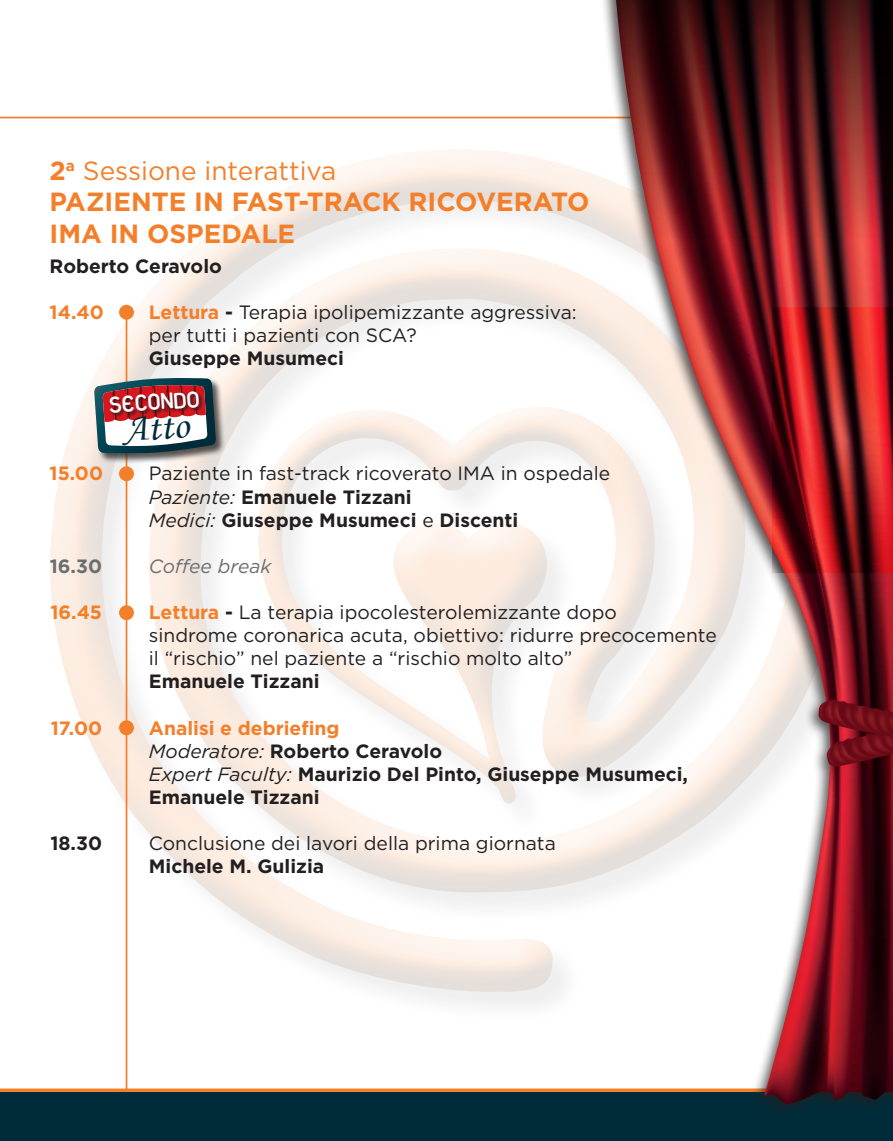
<style>
.page{position:relative;width:893px;height:1141px;background:#fff}
.page>*{position:absolute;margin:0;border:0;box-sizing:border-box;transform-origin:0 0}
.t1{font:39.38px "Monotype Corsiva";color:#002c3a}
.t2{font:33.95px "Platelet OT";color:#fff}
.t3{font:700 26.25px "Gotham";color:#f47f2a}
.t4{font:26.25px "Gotham";color:#f47f2a}
.t5{font:19.25px/23.1px "Gotham";color:#231f20}
.t6{font:700 19.25px/23.1px "Gotham";color:#231f20}
.t7{font:700 19.25px "Gotham";color:#f47f2a}
.t8{font:italic 19.25px "Gotham";color:#6c6d70}
.t9{font:700 19.25px "Gotham";color:#6c6d70}
.s1{font-weight:700}
.s2{font-weight:700;color:#f47f2a}
.s3{font-weight:400;font-style:italic}
.s4{font-weight:400}
</style>
<div class="page">
<div style="left:48px;top:148px;width:829px;height:878px;background:#231f20;opacity:.5"></div>
<div style="left:49px;top:146px;width:768px;height:820px;background:#fff;opacity:.75"></div>
<div style="left:65px;top:175px;width:779px;height:818px;background:#231f20;opacity:.75"></div>
<hr style="left:0;top:117px;width:893px;height:1px;background:#f47f2a">
<div style="left:0;top:1091px;width:893px;height:50px;background:#002c3a"></div>
<svg style="left:0;top:1088px;width:599px;height:4px;background:#f58f46"></svg>
<div style="left:599px;top:0;width:294px;height:1119px;background:#231f20;opacity:.75"></div>
<svg style="left:616px;top:240px;width:277px;height:864px"></svg>
<svg style="left:772px;top:307px;width:121px;height:488px;background:#94383d"></svg>
<svg style="left:613px;top:0;width:280px;height:240px;background:#612627"></svg>
<div style="left:119px;top:305px;width:15px;height:15px;background:#f47f2a;border-radius:50%"></div>
<div style="left:119px;top:605px;width:15px;height:15px;background:#f47f2a;border-radius:50%"></div>
<div style="left:119px;top:466px;width:15px;height:15px;background:#f47f2a;border-radius:50%"></div>
<div style="left:119px;top:720px;width:15px;height:15px;background:#f47f2a;border-radius:50%"></div>
<hr style="left:126px;top:309px;width:1px;height:782px;background:#f47f2a">
<div style="left:94px;top:377px;width:132px;height:87px;background:#231f20;opacity:.75"></div>
<svg style="left:94px;top:378px;width:122px;height:76px"></svg>
<div style="left:110px;top:391px;width:93px;height:26px;background:#231f20;opacity:.75"></div>
<p class="t4" style="left:50px;top:154px;width:288px"><span class="s1">2</span><sup>a</sup> Sessione interattiva</p>
<p class="t3" style="left:50px;top:185px;width:541px">PAZIENTE IN FAST-TRACK RICOVERATO</p>
<p class="t3" style="left:50px;top:216px;width:247px">IMA IN OSPEDALE</p>
<p class="t6" style="left:50px;top:254px;width:174px">Roberto Ceravolo</p>
<p class="t7" style="left:50px;top:299px;width:56px">14.40</p>
<p class="t5" style="left:149px;top:300px;width:429px"><span class="s2">Lettura</span> <span class="s1">-</span> Terapia ipolipemizzante aggressiva:</p>
<p class="t5" style="left:149px;top:323px;width:269px">per tutti i pazienti con SCA?</p>
<p class="t6" style="left:149px;top:346px;width:197px">Giuseppe Musumeci</p>
<p class="t2" style="left:106px;top:390px;width:95px;rotate:-4deg">SECONDO</p>
<p class="t1" style="left:122px;top:406px;width:67px;rotate:-4deg">Atto</p>
<p class="t7" style="left:50px;top:461px;width:55px">15.00</p>
<p class="t5" style="left:149px;top:462px;width:463px">Paziente in fast-track ricoverato IMA in ospedale</p>
<p class="t6" style="left:149px;top:485px;width:264px"><span class="s3">Paziente:</span> Emanuele Tizzani</p>
<p class="t6" style="left:149px;top:508px;width:371px"><span class="s3">Medici:</span> Giuseppe Musumeci <span class="s4">e</span> Discenti</p>
<p class="t9" style="left:50px;top:553px;width:54px">16.30</p>
<p class="t8" style="left:149px;top:554px;width:124px">Coffee break</p>
<p class="t7" style="left:50px;top:599px;width:53px">16.45</p>
<p class="t5" style="left:149px;top:600px;width:569px"><span class="s2">Lettura</span> <span class="s1">-</span> La terapia ipocolesterolemizzante dopo<br>sindrome coronarica acuta, obiettivo: ridurre precocemente</p>
<p class="t5" style="left:149px;top:646px;width:425px">il “rischio” nel paziente a “rischio molto alto”</p>
<p class="t6" style="left:149px;top:670px;width:172px">Emanuele Tizzani</p>
<p class="t7" style="left:51px;top:715px;width:53px">17.00</p>
<p class="t7" style="left:149px;top:715px;width:192px">Analisi e debriefing</p>
<p class="t6" style="left:149px;top:739px;width:295px"><span class="s3">Moderatore:</span> Roberto Ceravolo</p>
<p class="t6" style="left:149px;top:762px;width:541px"><span class="s3">Expert Faculty:</span> Maurizio Del Pinto, Giuseppe Musumeci,<br>Emanuele Tizzani</p>
<p class="t6" style="left:50px;top:832px;width:53px">18.30</p>
<p class="t5" style="left:149px;top:831px;width:408px">Conclusione dei lavori della prima giornata</p>
<p class="t6" style="left:149px;top:855px;width:177px">Michele M. Gulizia</p>
</div>
